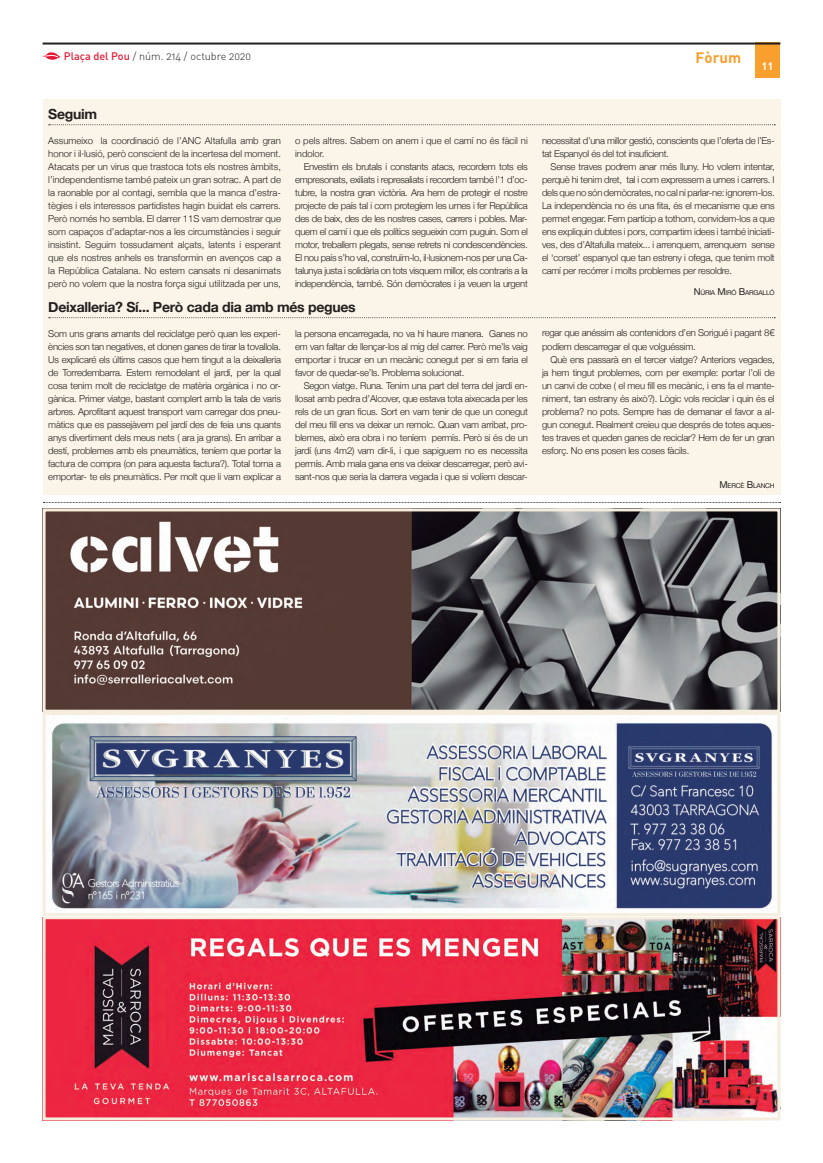
<style>
.page{position:relative;width:823px;height:1163px;background:#fff}
.page>*{position:absolute;margin:0;border:0;box-sizing:border-box;transform-origin:0 0}
.t1{font:700 15px "DIN";color:#f99f2d}
.t2{font:700 14px "Helvetica Neue";letter-spacing:-.02em;color:#231f20}
.t3{font:500 11px "Helvetica Neue";color:#fff}
.t4{font:10.8px "DIN Light Alternate";color:#231f20}
.t5{font:300 9.5px/13px "Helvetica Neue";letter-spacing:-.02em;color:#231f20;text-align:justify}
.t6{font:300 9.5px/13px "Helvetica Neue";color:#231f20}
.t7{font:6.7px "Helvetica Neue";letter-spacing:-.03em;color:#231f20}
.s1{font-family:"DIN";font-weight:500;color:#e51836}
.s2{font-size:9.5px}
</style>
<div class="page">
<svg style="left:43px;top:52px;width:18px;height:8px"></svg>
<div style="left:755px;top:43px;width:24px;height:35px;background:#f99f2d"></div>
<hr style="left:43px;top:43px;width:737px;height:2px;background:#231f20">
<img style="left:47px;top:512px;width:729px;height:604px">
<div style="left:43px;top:508px;width:737px;height:204px;border:3px solid #f5eddd"></div>
<div style="left:43px;top:916px;width:737px;height:204px;border:3px solid #f5eddd"></div>
<div style="left:43px;top:711px;width:737px;height:205px;border:3px solid #f5eddd"></div>
<div style="left:43px;top:99px;width:736px;height:395px;background:#faf5e8"></div>
<svg style="left:49px;top:124px;width:725px;height:1px"></svg>
<svg style="left:49px;top:317px;width:725px;height:1px"></svg>
<svg style="left:43px;top:502px;width:737px;height:1px"></svg>
<p class="t4" style="left:64px;top:49px;width:188px"><span class="s1">Plaça del Pou</span> / núm. 214 / octubre 2020</p>
<h1 class="t1" style="left:695px;top:47px;width:47px">Fòrum</h1>
<p class="t3" style="left:761px;top:57px;width:14px">11</p>
<h2 class="t2" style="left:48px;top:103px;width:50px">Seguim</h2>
<p class="t5" style="left:48px;top:133px;width:234px">Assumeixo la coordinació de l’ANC Altafulla amb gran honor i il·lusió, però conscient de la incertesa del moment.<br>Atacats per un virus que trastoca tots els nostres àmbits, l’independentisme també pateix un gran sotrac. A part de la raonable por al contagi, sembla que la manca d’estra&shy;tègies i els interessos partidistes hagin buidat els carrers.<br>Però només ho sembla. El darrer 11S vam demostrar que som capaços d’adaptar-nos a les circumstàncies i seguir insistint. Seguim tossudament alçats, latents i esperant que els nostres anhels es transformin en avenços cap a la República Catalana. No estem cansats ni desanimats però no volem que la nostra força sigui utilitzada per uns,</p>
<p class="t6" style="left:295px;top:133px;width:234px">o pels altres. Sabem on anem i que el camí no és fàcil ni indolor.</p>
<p class="t5" style="left:295px;top:159px;width:234px;text-indent:9px">Envestim els brutals i constants atacs, recordem tots els empresonats, exiliats i represaliats i recordem també l’1 d’oc&shy;tubre, la nostra gran victòria. Ara hem de protegir el nostre projecte de país tal i com protegíem les urnes i fer República des de baix, des de les nostres cases, carrers i pobles. Mar&shy;quem el camí i que els polítics segueixin com puguin. Som el motor, treballem plegats, sense retrets ni condescendències.<br>El nou país s’ho val, construïm-lo, il·lusionem-nos per una Ca&shy;talunya justa i solidària on tots visquem millor, els contraris a la independència, també. Són demòcrates i ja veuen la urgent</p>
<h2 class="t2" style="left:48px;top:295px;width:309px">Deixalleria? Sí... Però cada dia amb més pegues</h2>
<p class="t5" style="left:48px;top:326px;width:234px">Som uns grans amants del reciclatge però quan les experi&shy;ències son tan negatives, et donen ganes de tirar la tovallola.<br>Us explicaré els últims casos que hem tingut a la deixalleria de Torredembarra. Estem remodelant el jardí, per la qual cosa tenim molt de reciclatge de matèria orgànica i no or&shy;gànica. Primer viatge, bastant complert amb la tala de varis arbres. Aprofitant aquest transport vam carregar dos pneu&shy;màtics que es passejàvem pel jardí des de feia uns quants anys divertiment dels meus nets ( ara ja grans). En arribar a destí, problemes amb els pneumàtics, teníem que portar la factura de compra (on para aquesta factura?). Total torna a emportar- te els pneumàtics. Per molt que li vam explicar a</p>
<p class="t5" style="left:295px;top:326px;width:234px">la persona encarregada, no va hi haure manera. Ganes no em van faltar de llençar-los al mig del carrer. Però me’ls vaig emportar i trucar en un mecànic conegut per si em faria el favor de quedar-se’ls. Problema solucionat.</p>
<p class="t5" style="left:295px;top:378px;width:234px;text-indent:9px">Segon viatge. Runa. Tenim una part del terra del jardí en&shy;llosat amb pedra d’Alcover, que estava tota aixecada per les rels de un gran ficus. Sort en vam tenir de que un conegut del meu fill ens va deixar un remolc. Quan vam arribat, pro&shy;blemes, això era obra i no teníem permís. Però si és de un jardí (uns 4m2) vam dir-li, i que sapiguem no es necessita permís. Amb mala gana ens va deixar descarregar, però avi&shy;sant-nos que seria la darrera vegada i que si volíem descar-</p>
<p class="t5" style="left:541px;top:133px;width:234px">necessitat d’una millor gestió, conscients que l’oferta de l’Es&shy;tat Espanyol és del tot insuficient.</p>
<p class="t5" style="left:541px;top:159px;width:234px;text-indent:9px">Sense traves podrem anar més lluny. Ho volem intentar, perquè hi tenim dret, tal i com expressem a urnes i carrers. I dels que no són demòcrates, no cal ni parlar-ne: ignorem-los.<br>La independència no és una fita, és el mecanisme que ens permet engegar. Fem partícip a tothom, convidem-los a que ens expliquin dubtes i pors, compartim idees i també iniciati&shy;ves, des d’Altafulla mateix... i arrenquem, arrenquem sense el ‘corset’ espanyol que tan estreny i ofega, que tenim molt camí per recórrer i molts problemes per resoldre.</p>
<p class="t7" style="left:693px;top:287px;width:82px"><span class="s2">N</span>ÚRIA <span class="s2">M</span>IRÓ <span class="s2">B</span>ARGALLÓ</p>
<p class="t5" style="left:541px;top:326px;width:234px">regar que anéssim als contenidors d’en Sorigué i pagant 8€ podíem descarregar el que volguéssim.</p>
<p class="t5" style="left:541px;top:352px;width:234px;text-indent:9px">Què ens passarà en el tercer viatge? Anteriors vegades, ja hem tingut problemes, com per exemple: portar l’oli de un canvi de cotxe ( el meu fill es mecànic, i ens fa el mante&shy;niment, tan estrany és això?). Lògic vols reciclar i quin és el problema? no pots. Sempre has de demanar el favor a al&shy;gun conegut. Realment creieu que després de totes aques&shy;tes traves et queden ganes de reciclar? Hem de fer un gran esforç. No ens posen les coses fàcils.</p>
<p class="t7" style="left:719px;top:480px;width:57px"><span class="s2">M</span>ERCÈ <span class="s2">B</span>LANCH</p>
</div>
